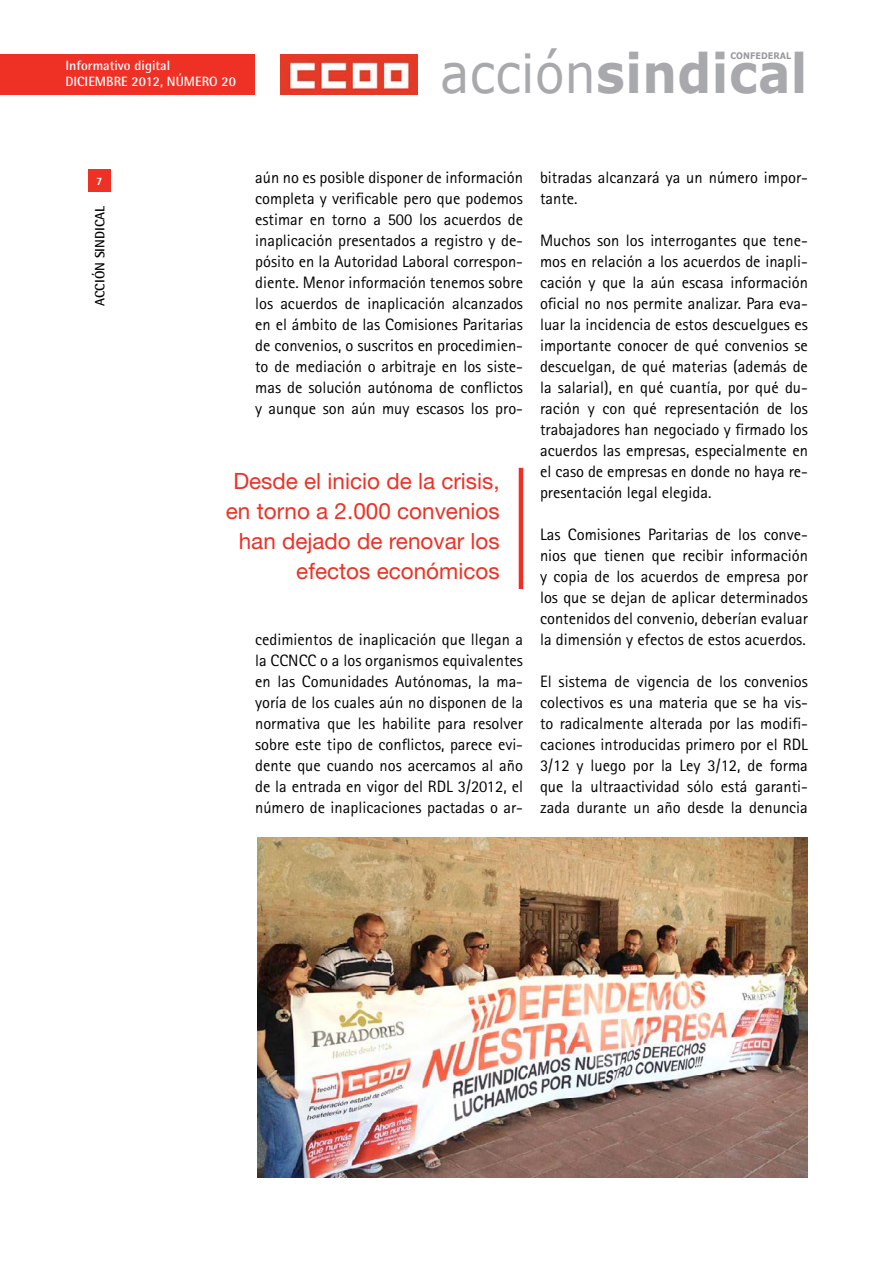
<style>
.page{position:relative;width:893px;height:1263px;background:#fff}
.page>*{position:absolute;margin:0;border:0;box-sizing:border-box;transform-origin:0 0}
.t1{font:700 54px "Verdana";letter-spacing:.01em;color:#a7a9ac;scale:.9 1}
.Sumario_alineación_i{font:22.5px/30px "Helvetica Neue";color:#ee3124;text-align:right}
.t2{font:16.5px/21px "Rotis Sans Serif";color:#000;text-align:justify}
.t3{font:700 13.5px/16.2px "Rotis Semi Sans";color:#fff}
.t4{font:700 13.5px "Rotis Semi Sans";color:#000}
.t5{font:800 11.25px "Rotis Semi Sans";color:#fff}
.t6{font:700 9px "Verdana";letter-spacing:.01em;color:#97999c;scale:.9 1}
.s1{font-weight:400}
</style>
<div class="page">
<div style="left:0;top:54px;width:255px;height:40px;background:#ee3124"></div>
<img style="left:281px;top:54px;width:137px;height:41px">
<div style="left:88px;top:169px;width:23px;height:23px;background:#ee3124"></div>
<hr style="left:519px;top:468px;width:4px;height:121px;background:#ee3124">
<img style="left:257px;top:838px;width:551px;height:340px">
<p class="t3" style="left:65px;top:57px;width:172px">Informativo digital<br>DICIEMBRE 2012, NÚMERO 20</p>
<h1 class="t1" style="left:440px;top:39px;width:410px"><span class="s1">acción</span>sindical</h1>
<p class="t6" style="left:730px;top:50px;width:69px">CONFEDERAL</p>
<p class="t5" style="left:96px;top:174px;width:8px">7</p>
<p class="t2" style="left:255px;top:166px;width:269px">aún no es posible disponer de información completa y verificable pero que podemos estimar en torno a 500 los acuerdos de inaplicación presentados a registro y de&shy;pósito en la Autoridad Laboral correspon&shy;diente. Menor información tenemos sobre los acuerdos de inaplicación alcanzados en el ámbito de las Comisiones Paritarias de convenios, o suscritos en procedimien&shy;to de mediación o arbitraje en los siste&shy;mas de solución autónoma de conflictos y aunque son aún muy escasos los pro-</p>
<p class="t4" style="left:92px;top:306px;width:102px;rotate:-90deg">ACCIÓN SINDICAL</p>
<p class="Sumario_alineación_i" style="left:233px;top:466px;width:268px">Desde el inicio de la crisis,</p>
<p class="Sumario_alineación_i" style="left:226px;top:496px;width:275px">en torno a 2.000 convenios han dejado de renovar los efectos económicos</p>
<p class="t2" style="left:255px;top:629px;width:269px">cedimientos de inaplicación que llegan a la CCNCC o a los organismos equivalentes en las Comunidades Autónomas, la ma&shy;yoría de los cuales aún no disponen de la normativa que les habilite para resolver sobre este tipo de conflictos, parece evi&shy;dente que cuando nos acercamos al año de la entrada en vigor del RDL 3/2012, el número de inaplicaciones pactadas o ar-</p>
<p class="t2" style="left:540px;top:167px;width:269px">bitradas alcanzará ya un número impor&shy;tante.</p>
<p class="t2" style="left:540px;top:230px;width:269px">Muchos son los interrogantes que tene&shy;mos en relación a los acuerdos de inapli&shy;cación y que la aún escasa información oficial no nos permite analizar. Para eva&shy;luar la incidencia de estos descuelgues es importante conocer de qué convenios se descuelgan, de qué materias (además de la salarial), en qué cuantía, por qué du&shy;ración y con qué representación de los trabajadores han negociado y firmado los acuerdos las empresas, especialmente en el caso de empresas en donde no haya re&shy;presentación legal elegida.</p>
<p class="t2" style="left:540px;top:524px;width:269px">Las Comisiones Paritarias de los conve&shy;nios que tienen que recibir información y copia de los acuerdos de empresa por los que se dejan de aplicar determinados contenidos del convenio, deberían evaluar la dimensión y efectos de estos acuerdos.</p>
<p class="t2" style="left:540px;top:671px;width:269px">El sistema de vigencia de los convenios colectivos es una materia que se ha vis&shy;to radicalmente alterada por las modifi&shy;caciones introducidas primero por el RDL 3/12 y luego por la Ley 3/12, de forma que la ultraactividad sólo está garanti&shy;zada durante un año desde la denuncia</p>
</div>
